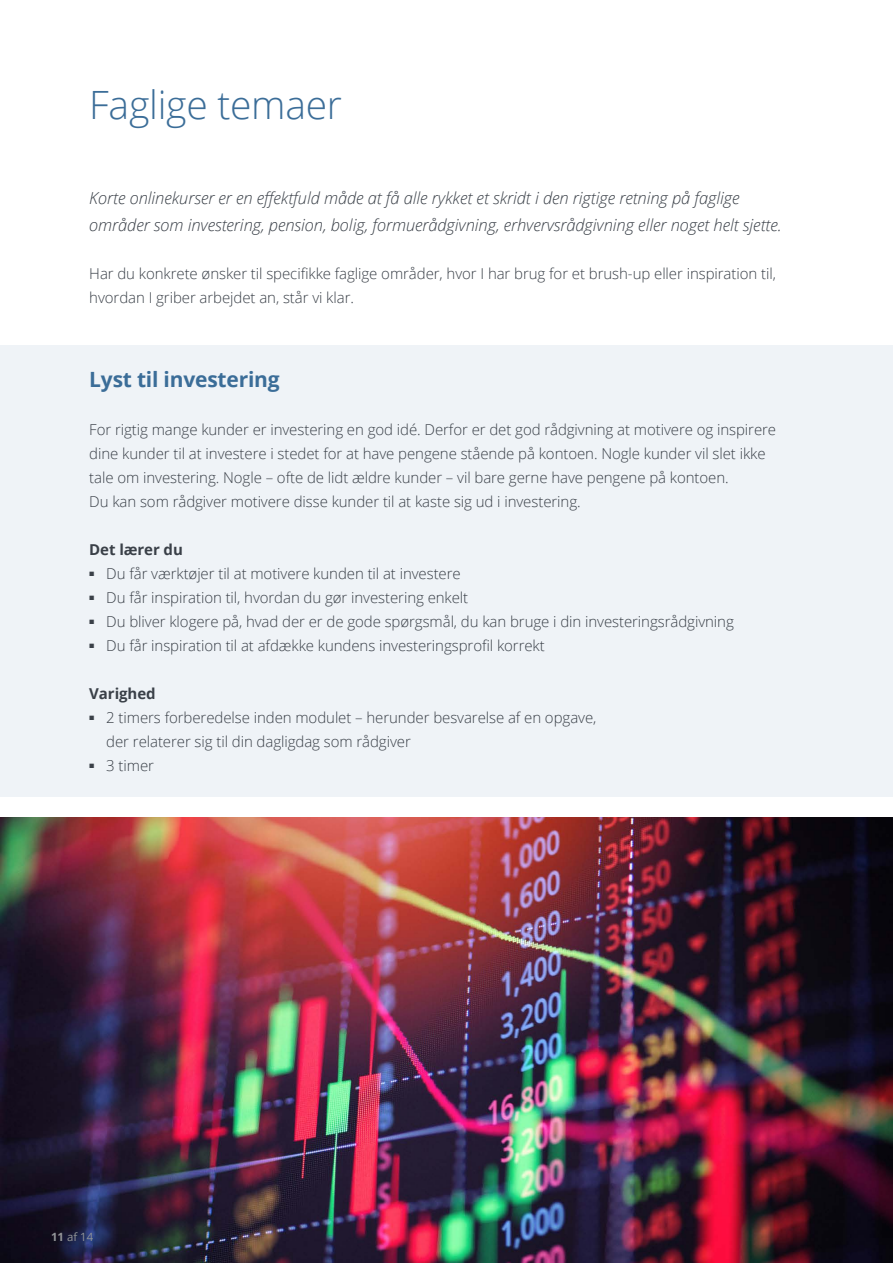
<style>
.page{position:relative;width:893px;height:1263px;background:#fff}
.page>*{position:absolute;margin:0;border:0;box-sizing:border-box;transform-origin:0 0}
.t1{font:300 39px "Open Sans";letter-spacing:-.005em;color:#3b6d98}
.t2{font:700 21px "Open Sans";letter-spacing:-.01em;color:#3b6d98}
.t3{font:italic 300 16.5px/27px "Open Sans";letter-spacing:-.005em;color:#3a4048}
.t4{font:300 15px/24px "Open Sans";letter-spacing:-.005em;color:#3a4048}
.t5{font:700 15px "Open Sans";letter-spacing:-.005em;color:#3a4048}
.t6{font:11.4px "Open Sans";color:#939598}
.s1{font-weight:700}
</style>
<div class="page">
<div style="left:0;top:345px;width:893px;height:452px;background:#eff3f7"></div>
<img style="left:0;top:818px;width:893px;height:445px">
<h1 class="t1" style="left:89px;top:78px;width:254px">Faglige temaer</h1>
<p class="t3" style="left:89px;top:184px;width:694px">Korte onlinekurser er en effektfuld måde at få alle rykket et skridt i den rigtige retning på faglige områder som investering, pension, bolig, formuerådgivning, erhvervsrådgivning eller noget helt sjette.</p>
<p class="t4" style="left:89px;top:261px;width:688px">Har du konkrete ønsker til specifikke faglige områder, hvor I har brug for et brush-up eller inspiration til, hvordan I griber arbejdet an, står vi klar.</p>
<h2 class="t2" style="left:89px;top:365px;width:192px">Lyst til investering</h2>
<p class="t4" style="left:89px;top:417px;width:688px">For rigtig mange kunder er investering en god idé. Derfor er det god rådgivning at motivere og inspirere dine kunder til at investere i stedet for at have pengene stående på kontoen. Nogle kunder vil slet ikke tale om investering. Nogle – ofte de lidt ældre kunder – vil bare gerne have pengene på kontoen.<br>Du kan som rådgiver motivere disse kunder til at kaste sig ud i investering.</p>
<p class="t5" style="left:89px;top:539px;width:95px">Det lærer du</p>
<p class="t4" style="left:106px;top:561px;width:629px">Du får værktøjer til at motivere kunden til at investere<br>Du får inspiration til, hvordan du gør investering enkelt<br>Du bliver klogere på, hvad der er de gode spørgsmål, du kan bruge i din investeringsrådgivning Du får inspiration til at afdække kundens investeringsprofil korrekt</p>
<p class="t5" style="left:89px;top:683px;width:68px">Varighed</p>
<p class="t4" style="left:106px;top:705px;width:492px">2 timers forberedelse inden modulet – herunder besvarelse af en opgave, der relaterer sig til din dagligdag som rådgiver<br>3 timer</p>
<p class="t6" style="left:51px;top:1229px;width:44px"><span class="s1">11</span> af 14</p>
</div>
